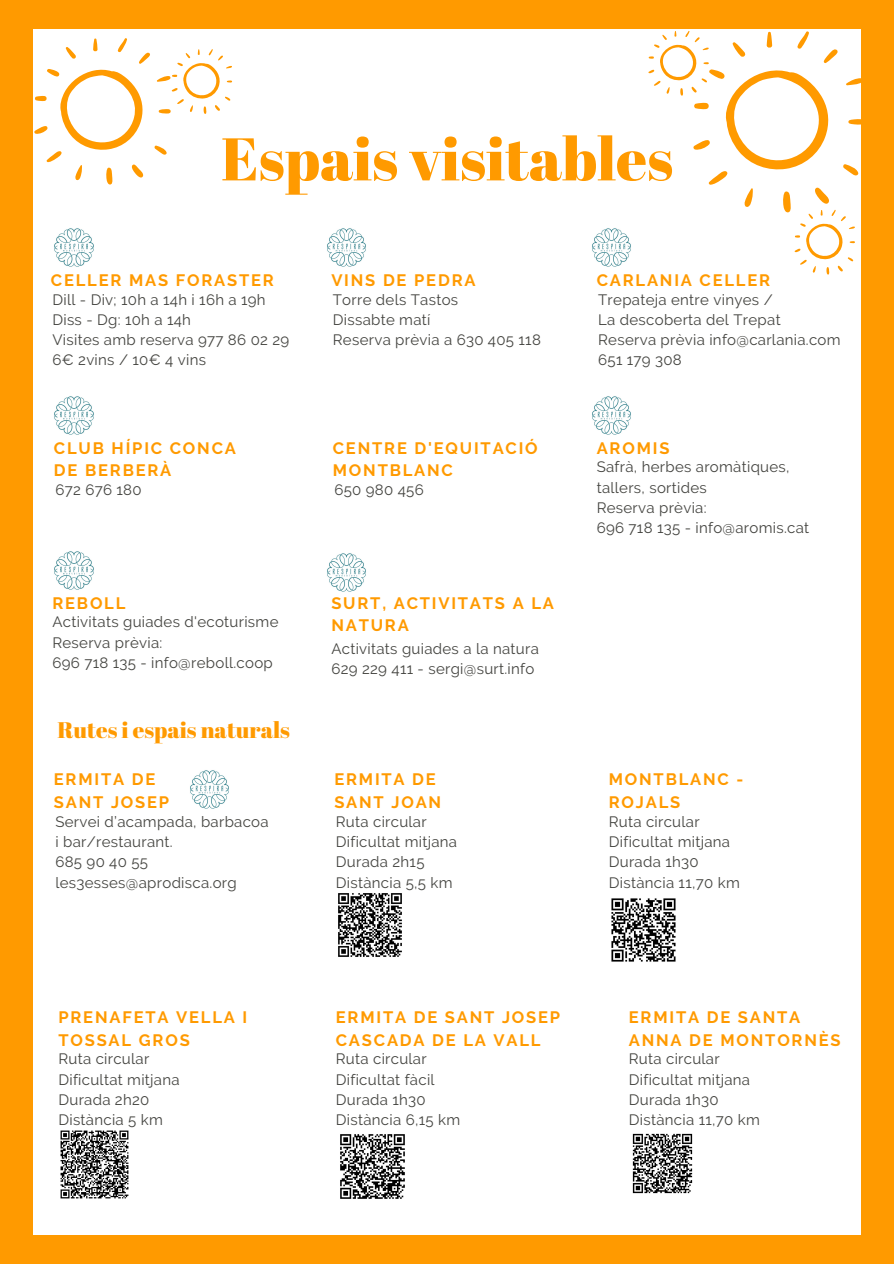
<style>
.page{position:relative;width:894px;height:1264px;background:#fff}
.page>*{position:absolute;margin:0;border:0;box-sizing:border-box;transform-origin:0 0}
.t1{font:60px "Abril Fatface";color:#ff9a00}
.t2{font:22.5px "Abril Fatface";color:#ff9a00}
.t3{font:700 16.5px "Raleway";letter-spacing:.11em;color:#ff9a00}
.t4{font:15px/20.2px "Raleway";letter-spacing:.02em;color:#444440}
</style>
<div class="page">
<div style="left:0;top:0;width:893px;height:1263px;background:#ff9a00"></div>
<div style="left:34px;top:30px;width:826px;height:1204px;background:#fff"></div>
<svg style="left:34px;top:38px;width:198px;height:147px"></svg>
<svg style="left:648px;top:31px;width:213px;height:244px"></svg>
<img style="left:54px;top:228px;width:40px;height:39px">
<img style="left:327px;top:228px;width:39px;height:39px">
<img style="left:592px;top:228px;width:39px;height:39px">
<img style="left:54px;top:396px;width:40px;height:39px">
<img style="left:592px;top:396px;width:39px;height:39px">
<img style="left:54px;top:551px;width:40px;height:39px">
<img style="left:327px;top:553px;width:39px;height:39px">
<img style="left:60px;top:1130px;width:69px;height:69px">
<img style="left:340px;top:1134px;width:65px;height:65px">
<img style="left:632px;top:1133px;width:61px;height:61px">
<img style="left:338px;top:893px;width:64px;height:64px">
<img style="left:190px;top:770px;width:39px;height:39px">
<img style="left:611px;top:898px;width:65px;height:64px">
<p class="t1" style="left:221px;top:117px;width:453px">Espais visitables</p>
<p class="t3" style="left:51px;top:270px;width:224px">CELLER MAS FORASTER</p>
<p class="t4" style="left:52px;top:289px;width:215px">Dill - Div; 10h a 14h i 16h a 19h</p>
<p class="t4" style="left:52px;top:309px;width:140px">Diss - Dg: 10h a 14h</p>
<p class="t4" style="left:52px;top:330px;width:238px">Visites amb reserva 977 86 02 29<br>6€ 2vins / 10€ 4 vins</p>
<p class="t3" style="left:54px;top:438px;width:183px">CLUB HÍPIC CONCA</p>
<p class="t3" style="left:54px;top:460px;width:119px">DE BERBERÀ</p>
<p class="t4" style="left:55px;top:479px;width:88px">672 676 180</p>
<p class="t3" style="left:52px;top:593px;width:74px">REBOLL</p>
<p class="t4" style="left:52px;top:612px;width:227px">Activitats guiades d'ecoturisme</p>
<p class="t4" style="left:52px;top:632px;width:111px">Reserva prèvia:</p>
<p class="t4" style="left:52px;top:652px;width:222px">696 718 135 - info@reboll.coop</p>
<p class="t2" style="left:57px;top:713px;width:234px">Rutes i espais naturals</p>
<p class="t3" style="left:54px;top:770px;width:103px">ERMITA DE</p>
<p class="t3" style="left:54px;top:792px;width:117px">SANT JOSEP</p>
<p class="t4" style="left:55px;top:811px;width:215px">Servei d’acampada, barbacoa i bar/restaurant.</p>
<p class="t4" style="left:55px;top:851px;width:183px">685 90 40 55 les3esses@aprodisca.org</p>
<p class="t3" style="left:331px;top:270px;width:146px">VINS DE PEDRA</p>
<p class="t4" style="left:333px;top:289px;width:127px">Torre dels Tastos</p>
<p class="t4" style="left:333px;top:309px;width:99px">Dissabte matí</p>
<p class="t4" style="left:333px;top:330px;width:209px">Reserva prèvia a 630 405 118</p>
<p class="t3" style="left:333px;top:438px;width:206px">CENTRE D'EQUITACIÓ</p>
<p class="t3" style="left:333px;top:460px;width:121px">MONTBLANC</p>
<p class="t4" style="left:334px;top:479px;width:91px">650 980 456</p>
<p class="t3" style="left:331px;top:593px;width:224px">SURT, ACTIVITATS A LA</p>
<p class="t3" style="left:331px;top:615px;width:79px">NATURA</p>
<p class="t4" style="left:331px;top:638px;width:209px">Activitats guiades a la natura</p>
<p class="t4" style="left:331px;top:659px;width:204px">629 229 411 - sergi@surt.info</p>
<p class="t3" style="left:334px;top:770px;width:103px">ERMITA DE</p>
<p class="t3" style="left:334px;top:792px;width:108px">SANT JOAN</p>
<p class="t4" style="left:336px;top:811px;width:92px">Ruta circular</p>
<p class="t4" style="left:336px;top:831px;width:123px">Dificultat mitjana</p>
<p class="t4" style="left:336px;top:851px;width:90px">Durada 2h15</p>
<p class="t4" style="left:336px;top:872px;width:118px">Distància 5,5 km</p>
<p class="t3" style="left:596px;top:270px;width:175px">CARLANIA CELLER</p>
<p class="t4" style="left:598px;top:289px;width:176px">Trepateja entre vinyes /</p>
<p class="t4" style="left:598px;top:309px;width:184px">La descoberta del Trepat</p>
<p class="t4" style="left:598px;top:330px;width:244px">Reserva prèvia info@carlania.com</p>
<p class="t4" style="left:598px;top:350px;width:85px">651 179 308</p>
<p class="t3" style="left:596px;top:438px;width:74px">AROMIS</p>
<p class="t4" style="left:596px;top:457px;width:194px">Safrà, herbes aromàtiques, tallers, sortides</p>
<p class="t4" style="left:596px;top:497px;width:111px">Reserva prèvia:</p>
<p class="t4" style="left:596px;top:517px;width:214px">696 718 135 - info@aromis.cat</p>
<p class="t3" style="left:608px;top:770px;width:136px">MONTBLANC -</p>
<p class="t3" style="left:608px;top:792px;width:73px">ROJALS</p>
<p class="t4" style="left:608px;top:811px;width:92px">Ruta circular</p>
<p class="t4" style="left:608px;top:831px;width:123px">Dificultat mitjana</p>
<p class="t4" style="left:608px;top:851px;width:91px">Durada 1h30</p>
<p class="t4" style="left:608px;top:872px;width:132px">Distància 11,70 km</p>
<p class="t3" style="left:58px;top:1007px;width:190px">PRENAFETA VELLA I</p>
<p class="t3" style="left:58px;top:1030px;width:133px">TOSSAL GROS</p>
<p class="t4" style="left:58px;top:1048px;width:92px">Ruta circular</p>
<p class="t4" style="left:58px;top:1069px;width:123px">Dificultat mitjana</p>
<p class="t4" style="left:58px;top:1089px;width:93px">Durada 2h20</p>
<p class="t4" style="left:58px;top:1109px;width:106px">Distància 5 km</p>
<p class="t3" style="left:336px;top:1007px;width:226px">ERMITA DE SANT JOSEP</p>
<p class="t3" style="left:336px;top:1030px;width:206px">CASCADA DE LA VALL</p>
<p class="t4" style="left:336px;top:1048px;width:92px">Ruta circular</p>
<p class="t4" style="left:336px;top:1069px;width:100px">Dificultat fàcil</p>
<p class="t4" style="left:336px;top:1089px;width:91px">Durada 1h30</p>
<p class="t4" style="left:336px;top:1109px;width:126px">Distància 6,15 km</p>
<p class="t3" style="left:628px;top:1007px;width:173px">ERMITA DE SANTA</p>
<p class="t3" style="left:628px;top:1030px;width:213px">ANNA DE MONTORNÈS</p>
<p class="t4" style="left:628px;top:1048px;width:92px">Ruta circular</p>
<p class="t4" style="left:628px;top:1069px;width:123px">Dificultat mitjana</p>
<p class="t4" style="left:628px;top:1089px;width:91px">Durada 1h30</p>
<p class="t4" style="left:628px;top:1109px;width:132px">Distància 11,70 km</p>
</div>
